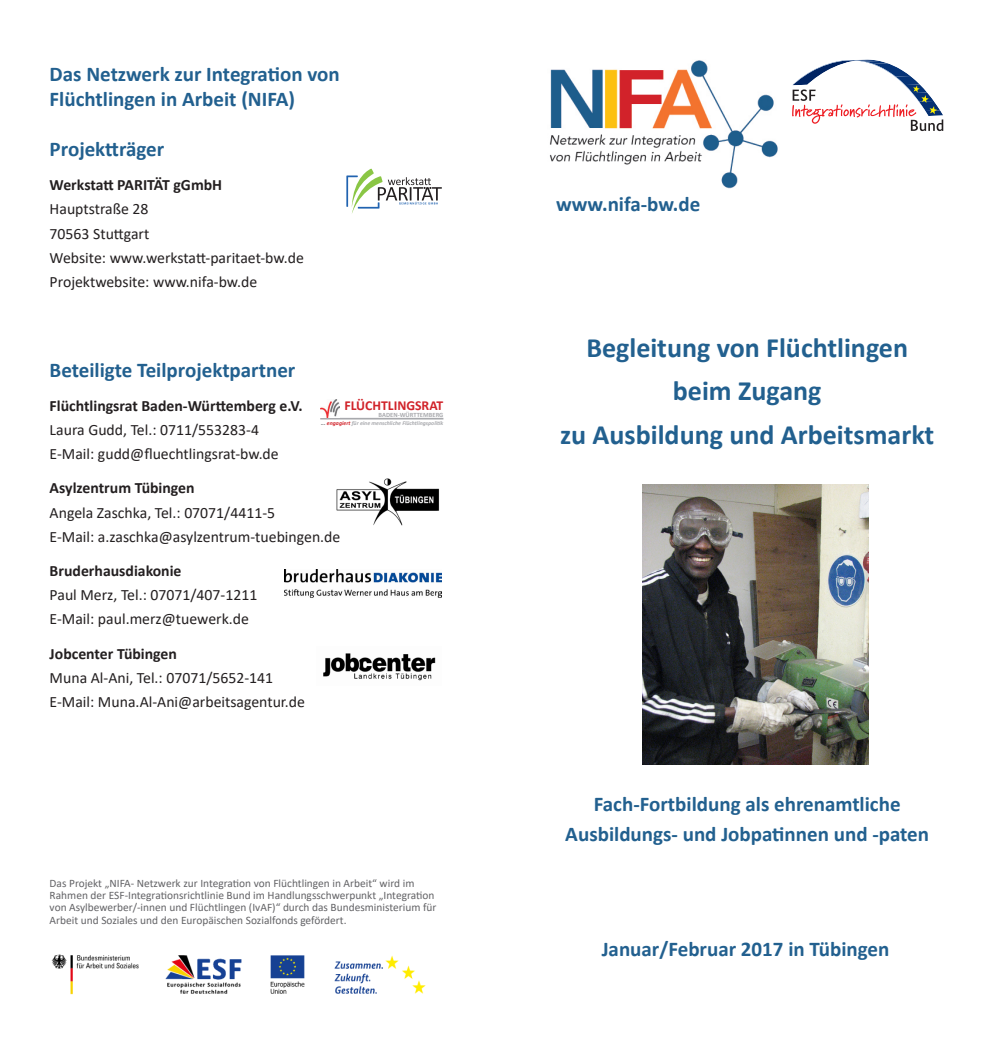
<style>
.page{position:relative;width:993px;height:1052px;background:#fff}
.page>*{position:absolute;margin:0;border:0;box-sizing:border-box;transform-origin:0 0}
.stp-text-Ü{font:700 28px "Calibri";color:#22608f}
.stp-text-Ü2{font:700 21px "Calibri";color:#22608f}
.stp-text{font:700 21px/24.5px "Calibri";color:#22608f}
.stp-text-Ü-2{font:700 21px "Calibri";color:#22608f}
.stp-text-2{font:15.75px "Calibri";color:#231f20}
.stp-text-3{font:700 15.75px "Calibri";color:#231f20}
.t1{font:700 13.65px "Calibri";color:#d1232a}
.stp-text-4{font:11.38px/12.2px "Calibri";color:#636366}
.t2{font:700 6.48px "Calibri";color:#a8a9ad}
.t3{font:italic 700 5.77px "Calibri";color:#a8a9ad}
.s1{color:#6c6d70}
.s2{color:#d1232a}
</style>
<div class="page">
<img style="left:549px;top:60px;width:229px;height:129px">
<img style="left:51px;top:954px;width:375px;height:41px">
<img style="left:642px;top:484px;width:226px;height:280px">
<svg style="left:346px;top:169px;width:95px;height:44px"></svg>
<hr style="left:320px;top:418px;width:123px;height:1px;background:#a8a9ad">
<img style="left:320px;top:399px;width:19px;height:18px">
<svg style="left:792px;top:60px;width:151px;height:71px"></svg>
<img style="left:336px;top:478px;width:104px;height:48px">
<img style="left:284px;top:569px;width:157px;height:29px">
<img style="left:323px;top:653px;width:113px;height:28px">
<p class="stp-text" style="left:50px;top:63px;width:291px">Das Netzwerk zur Integration von<br>Flüchtlingen in Arbeit (NIFA)</p>
<p class="stp-text-Ü2" style="left:50px;top:134px;width:116px">Projektträger</p>
<p class="stp-text-3" style="left:50px;top:174px;width:174px">Werkstatt PARITÄT gGmbH</p>
<p class="stp-text-2" style="left:50px;top:198px;width:100px">Hauptstraße 28</p>
<p class="stp-text-2" style="left:50px;top:222px;width:101px">70563 Stuttgart</p>
<p class="stp-text-2" style="left:50px;top:247px;width:256px">Website: www.werkstatt-paritaet-bw.de</p>
<p class="stp-text-2" style="left:50px;top:271px;width:209px">Projektwebsite: www.nifa-bw.de</p>
<p class="stp-text-Ü2" style="left:50px;top:355px;width:247px">Beteiligte Teilprojektpartner</p>
<p class="stp-text-3" style="left:50px;top:394px;width:254px">Flüchtlingsrat Baden-Württemberg e.V.</p>
<p class="stp-text-2" style="left:50px;top:419px;width:211px">Laura Gudd, Tel.: 0711/553283-4</p>
<p class="stp-text-2" style="left:50px;top:443px;width:230px">E-Mail: gudd@fluechtlingsrat-bw.de</p>
<p class="stp-text-3" style="left:50px;top:477px;width:146px">Asylzentrum Tübingen</p>
<p class="stp-text-2" style="left:50px;top:501px;width:227px">Angela Zaschka, Tel.: 07071/4411-5</p>
<p class="stp-text-2" style="left:50px;top:526px;width:292px">E-Mail: a.zaschka@asylzentrum-tuebingen.de</p>
<p class="stp-text-3" style="left:50px;top:559px;width:133px">Bruderhausdiakonie</p>
<p class="stp-text-2" style="left:50px;top:584px;width:209px">Paul Merz, Tel.: 07071/407-1211</p>
<p class="stp-text-2" style="left:50px;top:608px;width:201px">E-Mail: paul.merz@tuewerk.de</p>
<p class="stp-text-3" style="left:50px;top:642px;width:129px">Jobcenter Tübingen</p>
<p class="stp-text-2" style="left:50px;top:666px;width:225px">Muna Al-Ani, Tel.: 07071/5652-141</p>
<p class="stp-text-2" style="left:50px;top:691px;width:257px">E-Mail: Muna.Al-Ani@arbeitsagentur.de</p>
<p class="t1" style="left:344px;top:396px;width:100px">FLÜCHTLINGSRAT</p>
<p class="t2" style="left:378px;top:410px;width:66px">BADEN-WÜRTTEMBERG</p>
<p class="t3" style="left:321px;top:419px;width:124px"><span class="s1">...</span> <span class="s2">engagiert</span> für eine menschliche Flüchtlingspolitik</p>
<p class="stp-text-4" style="left:50px;top:877px;width:388px">Das Projekt „NIFA- Netzwerk zur Integration von Flüchtlingen in Arbeit“ wird im Rahmen der ESF-Integrationsrichtlinie Bund im Handlungsschwerpunkt „Integration von Asylbewerber/-innen und Flüchtlingen (IvAF)“ durch das Bundesministerium für Arbeit und Soziales und den Europäischen Sozialfonds gefördert.</p>
<p class="stp-text-Ü-2" style="left:556px;top:189px;width:146px">www.nifa-bw.de</p>
<p class="stp-text-Ü" style="left:586px;top:328px;width:323px">Begleitung von Flüchtlingen</p>
<p class="stp-text-Ü" style="left:672px;top:371px;width:150px">beim Zugang</p>
<p class="stp-text-Ü" style="left:560px;top:414px;width:375px">zu Ausbildung und Arbeitsmarkt</p>
<p class="stp-text-Ü2" style="left:593px;top:789px;width:308px">Fach-Fortbildung als ehrenamtliche</p>
<p class="stp-text-Ü2" style="left:565px;top:819px;width:365px">Ausbildungs- und Jobpatinnen und -paten</p>
<p class="stp-text-Ü-2" style="left:601px;top:934px;width:289px">Januar/Februar 2017 in Tübingen</p>
</div>
